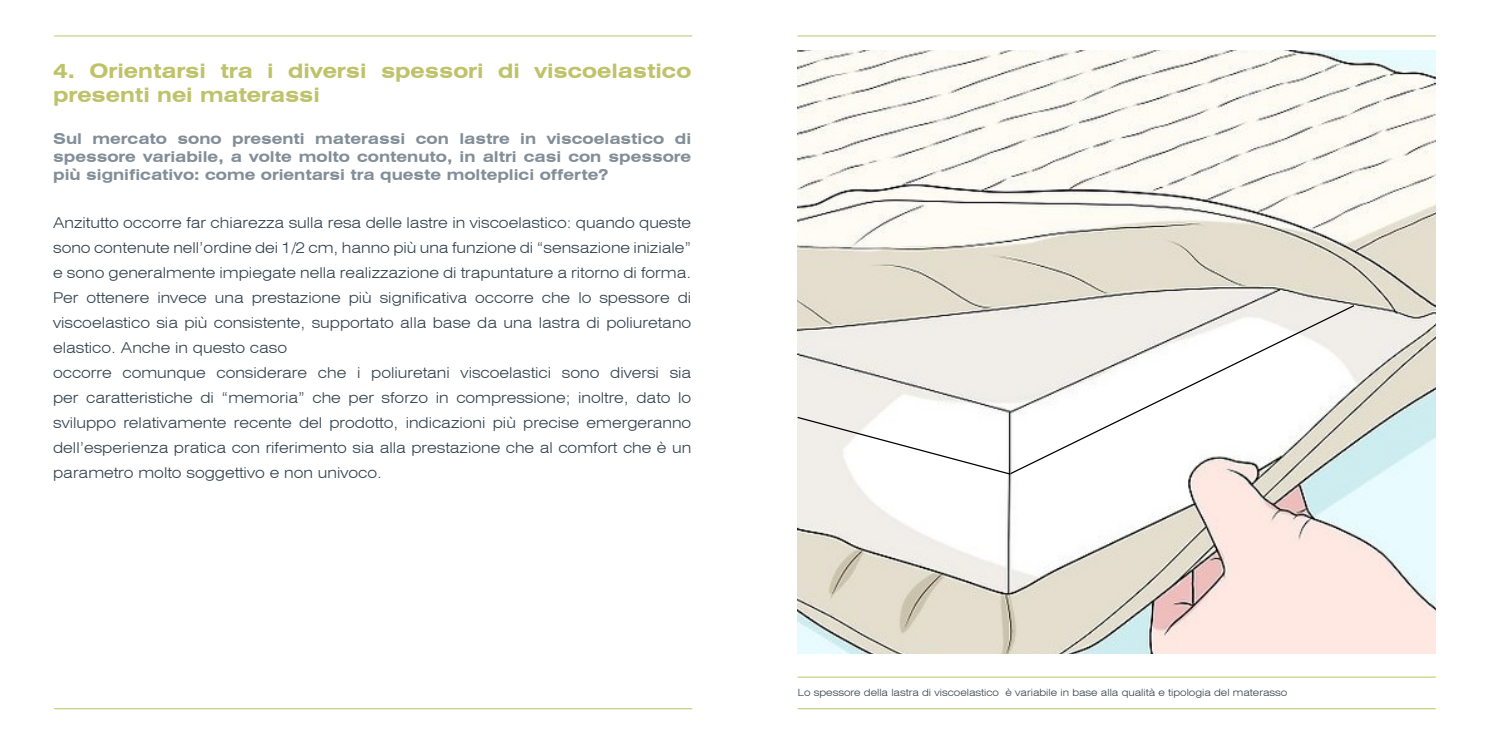
<style>
.page{position:relative;width:1489px;height:745px;background:#fff}
.page>*{position:absolute;margin:0;border:0;box-sizing:border-box;transform-origin:0 0}
.t1{font:700 expanded 20px/24px "Swiss 721 BT";color:#bec268}
.t2{font:300 expanded 15px/25px "Swiss 721 BT";color:#32414d}
.t3{font:700 expanded 15px/18px "Swiss 721 BT";color:#828e98;text-align:justify}
.t4{font:300 expanded 10px "Swiss 721 BT";color:#32414d}
</style>
<div class="page">
<hr style="left:54px;top:35px;width:638px;height:1px;background:#bec268">
<hr style="left:54px;top:707px;width:638px;height:1px;background:#bec268">
<hr style="left:797px;top:35px;width:638px;height:1px;background:#bec268">
<hr style="left:797px;top:707px;width:638px;height:1px;background:#bec268">
<hr style="left:797px;top:676px;width:638px;height:1px;background:#bec268">
<img style="left:797px;top:51px;width:638px;height:602px">
<svg style="left:1008px;top:304px;width:347px;height:171px"></svg>
<svg style="left:797px;top:415px;width:214px;height:60px"></svg>
<h1 class="t1" style="left:53px;top:59px;width:639px">4. Orientarsi tra i diversi spessori di viscoelastico presenti nei materassi</h1>
<p class="t3" style="left:53px;top:130px;width:639px">Sul mercato sono presenti materassi con lastre in viscoelastico di spessore variabile, a volte molto contenuto, in altri casi con spessore più significativo: come orientarsi tra queste molteplici offerte?</p>
<p class="t2" style="left:53px;top:210px;width:639px">Anzitutto occorre far chiarezza sulla resa delle lastre in viscoelastico: quando queste sono contenute nell’ordine dei 1/2 cm, hanno più una funzione di “sensazione iniziale” e sono generalmente impiegate nella realizzazione di trapuntature a ritorno di forma.<br>Per ottenere invece una prestazione più significativa occorre che lo spessore di viscoelastico sia più consistente, supportato alla base da una lastra di poliuretano elastico. Anche in questo caso<br>occorre comunque considerare che i poliuretani viscoelastici sono diversi sia per caratteristiche di “memoria” che per sforzo in compressione; inoltre, dato lo sviluppo relativamente recente del prodotto, indicazioni più precise emergeranno dell’esperienza pratica con riferimento sia alla prestazione che al comfort che è un parametro molto soggettivo e non univoco.</p>
<p class="t4" style="left:797px;top:686px;width:491px">Lo spessore della lastra di viscoelastico è variabile in base alla qualità e tipologia del materasso</p>
</div>
